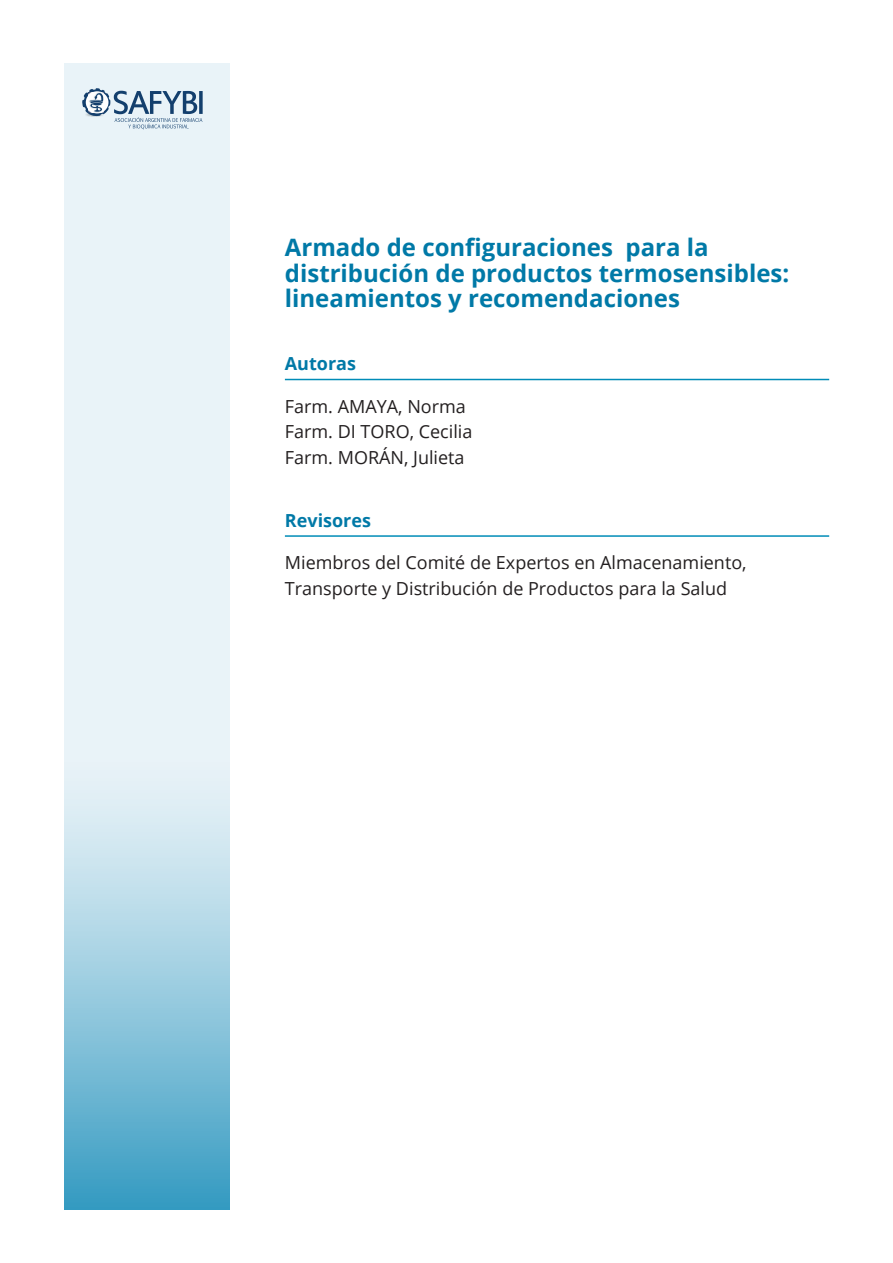
<style>
.page{position:relative;width:893px;height:1263px;background:#fff}
.page>*{position:absolute;margin:0;border:0;box-sizing:border-box;transform-origin:0 0}
.t1{font:700 24px/25.8px "Open Sans";color:#0079a7}
.t2{font:18px/25.5px "Open Sans";color:#231f20}
.t3{font:700 18px "Open Sans";color:#0079a7}
</style>
<div class="page">
<div style="left:64px;top:64px;width:166px;height:1146px;background:#e9f3f8"></div>
<svg style="left:82px;top:88px;width:121px;height:41px"></svg>
<div style="left:64px;top:761px;width:166px;height:449px;background:linear-gradient(to bottom,#f5f9fb,#3b9ec3)"></div>
<hr style="left:285px;top:379px;width:544px;height:1px;background:#008cb7">
<hr style="left:285px;top:535px;width:544px;height:2px;background:#008cb7">
<h1 class="t1" style="left:285px;top:234px;width:506px">Armado de configuraciones para la distribución de productos termosensibles: lineamientos y recomendaciones</h1>
<p class="t3" style="left:285px;top:351px;width:73px">Autoras</p>
<p class="t2" style="left:285px;top:393px;width:189px">Farm. AMAYA, Norma<br>Farm. DI TORO, Cecilia<br>Farm. MORÁN, Julieta</p>
<p class="t3" style="left:285px;top:508px;width:88px">Revisores</p>
<p class="t2" style="left:285px;top:550px;width:463px">Miembros del Comité de Expertos en Almacenamiento,<br>Transporte y Distribución de Productos para la Salud</p>
</div>
